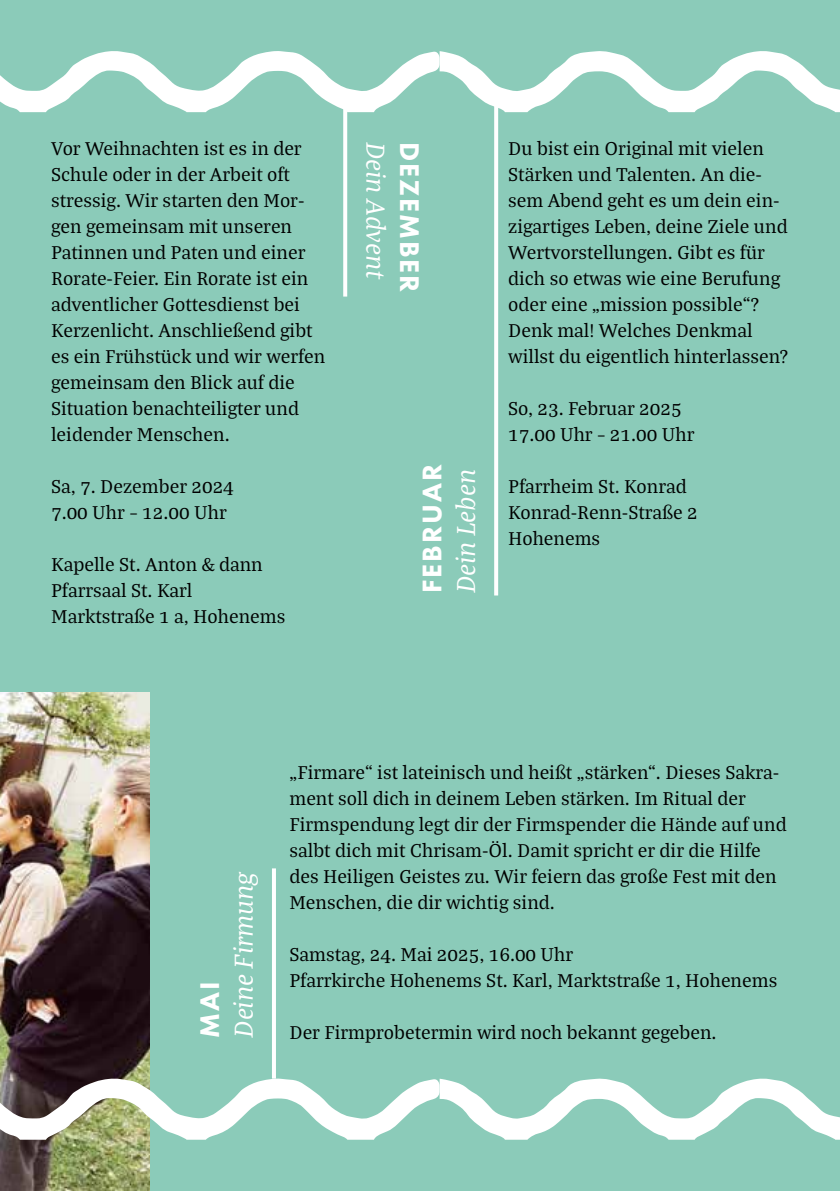
<style>
.page{position:relative;width:840px;height:1191px;background:#fff}
.page>*{position:absolute;margin:0;border:0;box-sizing:border-box;transform-origin:0 0}
.t1{font:italic 28px "Bagatela";color:#fff}
.t2{font:800 28px "Futura PT";letter-spacing:.07em;color:#fff}
.t3{font:20px/26px "Bagatela";color:#000}
</style>
<div class="page">
<div style="left:0;top:0;width:839px;height:1191px;background:#8bcbb9"></div>
<img style="left:0;top:692px;width:150px;height:499px">
<svg style="left:0;top:51px;width:839px;height:61px"></svg>
<svg style="left:0;top:1078px;width:839px;height:61px"></svg>
<hr style="left:272px;top:868px;width:4px;height:210px;background:#fff">
<svg style="left:343px;top:94px;width:4px;height:202px"></svg>
<svg style="left:494px;top:106px;width:4px;height:489px;background:#f9fcfb"></svg>
<p class="t3" style="left:51px;top:135px;width:276px">Vor Weihnachten ist es in der<br>Schule oder in der Arbeit oft stressig. Wir starten den Mor&shy;gen gemeinsam mit unseren<br>Patinnen und Paten und einer<br>Rorate-Feier. Ein Rorate ist ein adventlicher Gottesdienst bei<br>Kerzenlicht. Anschließend gibt es ein Frühstück und wir werfen gemeinsam den Blick auf die<br>Situation benachteiligter und leidender Menschen.</p>
<p class="t3" style="left:51px;top:473px;width:184px">Sa, 7. Dezember 2024<br>7.00 Uhr – 12.00 Uhr</p>
<p class="t3" style="left:51px;top:551px;width:236px">Kapelle St. Anton &amp; dann<br>Pfarrsaal St. Karl<br>Marktstraße 1 a, Hohenems</p>
<h1 class="t1" style="left:394px;top:142px;width:139px;rotate:90deg">Dein Advent</h1>
<h1 class="t2" style="left:426px;top:142px;width:152px;rotate:90deg">DEZEMBER</h1>
<h1 class="t2" style="left:414px;top:593px;width:130px;rotate:-90deg">FEBRUAR</h1>
<h1 class="t1" style="left:447px;top:593px;width:125px;rotate:-90deg">Dein Leben</h1>
<p class="t3" style="left:508px;top:135px;width:282px">Du bist ein Original mit vielen<br>Stärken und Talenten. An die&shy;sem Abend geht es um dein ein&shy;zigartiges Leben, deine Ziele und<br>Wertvorstellungen. Gibt es für dich so etwas wie eine Berufung oder eine „mission possible“?<br>Denk mal! Welches Denkmal willst du eigentlich hinterlassen?</p>
<p class="t3" style="left:508px;top:395px;width:188px">So, 23. Februar 2025<br>17.00 Uhr – 21.00 Uhr</p>
<p class="t3" style="left:508px;top:473px;width:191px">Pfarrheim St. Konrad<br>Konrad-Renn-Straße 2<br>Hohenems</p>
<h1 class="t2" style="left:192px;top:1037px;width:58px;rotate:-90deg">MAI</h1>
<h1 class="t1" style="left:225px;top:1037px;width:168px;rotate:-90deg">Deine Firmung</h1>
<p class="t3" style="left:289px;top:759px;width:498px">„Firmare“ ist lateinisch und heißt „stärken“. Dieses Sakra&shy;ment soll dich in deinem Leben stärken. Im Ritual der Firmspendung legt dir der Firmspender die Hände auf und salbt dich mit Chrisam-Öl. Damit spricht er dir die Hilfe des Heiligen Geistes zu. Wir feiern das große Fest mit den Menschen, die dir wichtig sind.</p>
<p class="t3" style="left:289px;top:941px;width:489px">Samstag, 24. Mai 2025, 16.00 Uhr<br>Pfarrkirche Hohenems St. Karl, Marktstraße 1, Hohenems</p>
<p class="t3" style="left:289px;top:1019px;width:428px">Der Firmprobetermin wird noch bekannt gegeben.</p>
</div>
